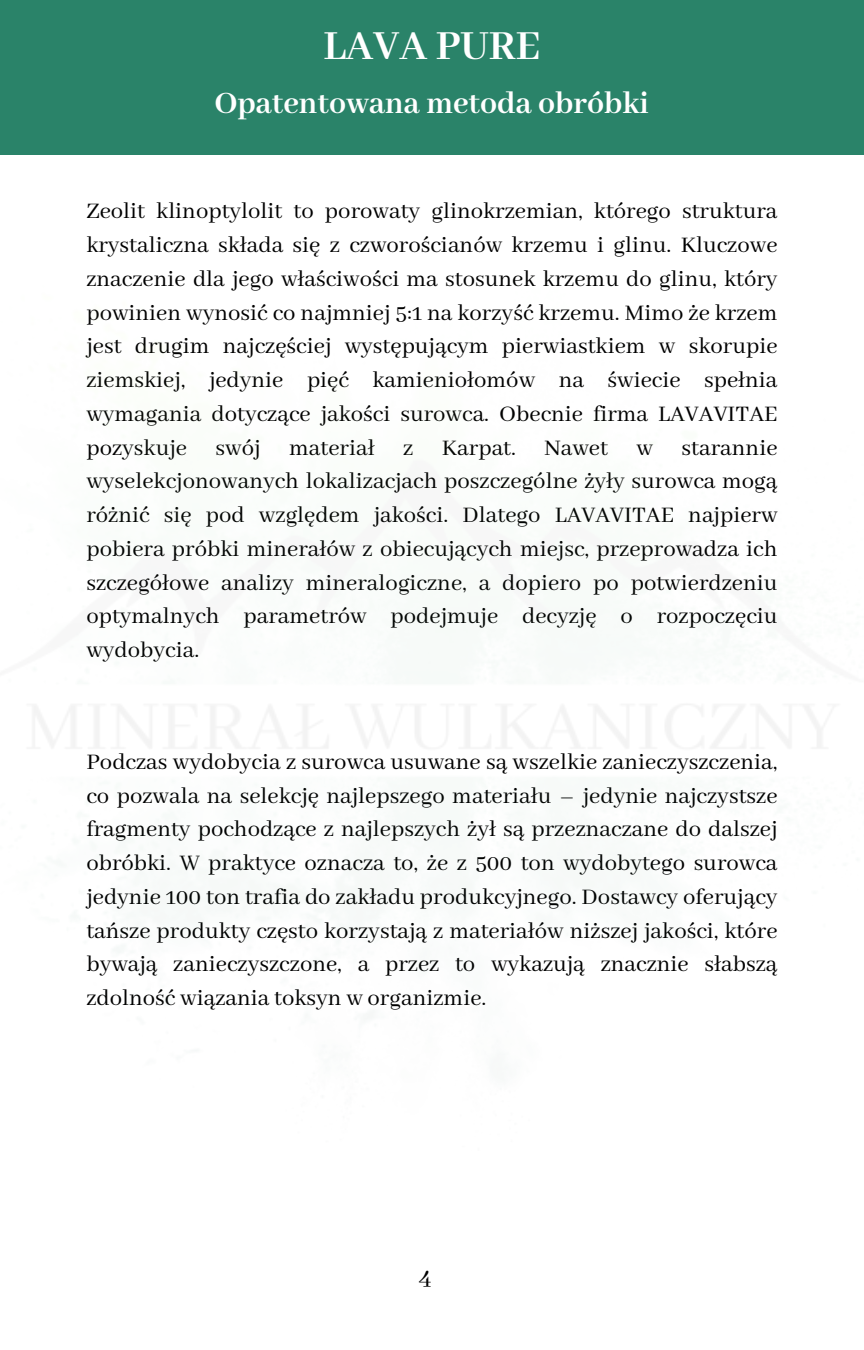
<style>
.page{position:relative;width:864px;height:1350px;background:#fff}
.page>*{position:absolute;margin:0;border:0;box-sizing:border-box;transform-origin:0 0}
.t1{font:700 45px "Abhaya Libre";color:#fff}
.t2{font:700 33.75px "Abhaya Libre";color:#fff}
.t3{font:27px "Abhaya Libre";color:#000}
.t4{font:24.75px/33.8px "Abhaya Libre";color:#000;text-align:justify}
</style>
<div class="page">
<div style="left:0;top:0;width:864px;height:155px;background:#2a8369"></div>
<h1 class="t1" style="left:323px;top:22px;width:219px">LAVA PURE</h1>
<h1 class="t2" style="left:214px;top:85px;width:436px">Opatentowana metoda obróbki</h1>
<p class="t4" style="left:86px;top:195px;width:693px">Zeolit klinoptylolit to porowaty glinokrzemian, którego struktura krystaliczna składa się z czworościanów krzemu i glinu. Kluczowe znaczenie dla jego właściwości ma stosunek krzemu do glinu, który powinien wynosić co najmniej 5:1 na korzyść krzemu. Mimo że krzem jest drugim najczęściej występującym pierwiastkiem w skorupie ziemskiej, jedynie pięć kamieniołomów na świecie spełnia wymagania dotyczące jakości surowca. Obecnie firma LAVAVITAE pozyskuje swój materiał z Karpat. Nawet w starannie wyselekcjonowanych lokalizacjach poszczególne żyły surowca mogą różnić się pod względem jakości. Dlatego LAVAVITAE najpierw pobiera próbki minerałów z obiecujących miejsc, przeprowadza ich szczegółowe analizy mineralogiczne, a dopiero po potwierdzeniu optymalnych parametrów podejmuje decyzję o rozpoczęciu wydobycia.</p>
<p class="t4" style="left:86px;top:746px;width:693px">Podczas wydobycia z surowca usuwane są wszelkie zanieczyszczenia, co pozwala na selekcję najlepszego materiału – jedynie najczystsze fragmenty pochodzące z najlepszych żył są przeznaczane do dalszej obróbki. W praktyce oznacza to, że z 500 ton wydobytego surowca jedynie 100 ton trafia do zakładu produkcyjnego. Dostawcy oferujący tańsze produkty często korzystają z materiałów niższej jakości, które bywają zanieczyszczone, a przez to wykazują znacznie słabszą zdolność wiązania toksyn w organizmie.</p>
<p class="t3" style="left:419px;top:1262px;width:15px">4</p>
</div>
